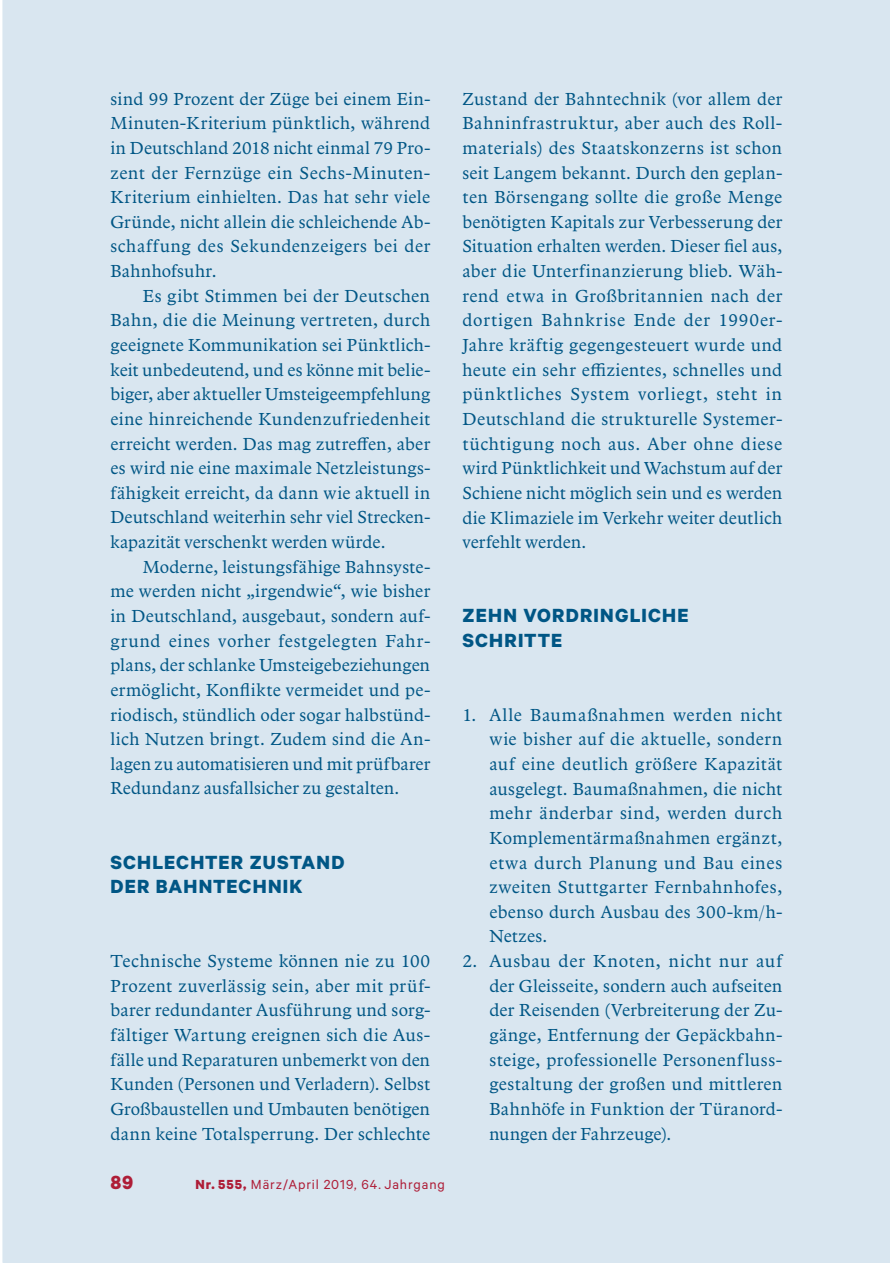
<style>
.page{position:relative;width:893px;height:1263px;background:#fff}
.page>*{position:absolute;margin:0;border:0;box-sizing:border-box;transform-origin:0 0}
.t1{font:700 21.45px/24.6px "Calibre";letter-spacing:.055em;color:#005685}
.t2{font:700 21.45px "Calibre";color:#ae1d37}
.t3{font:18px/24.6px "Arbesco DT";letter-spacing:.015em;color:#005685;text-align:justify}
.t4{font:14.85px "Calibre";letter-spacing:.06em;color:#ae1d37}
.s1{font-weight:700}
</style>
<div class="page">
<div style="left:3px;top:0;width:887px;height:1263px;background:#d9e6f0"></div>
<p class="t3" style="left:110px;top:88px;width:321px">sind 99 Prozent der Züge bei einem Ein-Minuten-Kriterium pünktlich, während in Deutschland 2018 nicht einmal 79 Pro&shy;zent der Fernzüge ein Sechs-Minuten-Kriterium einhielten. Das hat sehr viele Gründe, nicht allein die schleichende Ab&shy;schaffung des Sekundenzeigers bei der Bahnhofsuhr.</p>
<p class="t3" style="left:110px;top:285px;width:321px;text-indent:32px">Es gibt Stimmen bei der Deutschen Bahn, die die Meinung vertreten, durch geeignete Kommunikation sei Pünktlich&shy;keit unbedeutend, und es könne mit belie&shy;biger, aber aktueller Umsteigeempfehlung eine hinreichende Kundenzufriedenheit erreicht werden. Das mag zutreffen, aber es wird nie eine maximale Netzleistungs&shy;fähigkeit erreicht, da dann wie aktuell in Deutschland weiterhin sehr viel Strecken&shy;kapazität verschenkt werden würde.</p>
<p class="t3" style="left:110px;top:556px;width:321px;text-indent:32px">Moderne, leistungsfähige Bahnsyste&shy;me werden nicht „irgendwie“, wie bisher in Deutschland, ausgebaut, sondern auf&shy;grund eines vorher festgelegten Fahr&shy;plans, der schlanke Umsteigebeziehungen ermöglicht, Konflikte vermeidet und pe&shy;rio disch, stündlich oder sogar halbstünd&shy;lich Nutzen bringt. Zudem sind die An&shy;lagen zu automatisieren und mit prüfbarer Redundanz ausfallsicher zu gestalten.</p>
<p class="t1" style="left:110px;top:851px;width:236px">SCHLECHTER ZUSTAND<br>DER BAHNTECHNIK</p>
<p class="t3" style="left:110px;top:950px;width:321px">Technische Systeme können nie zu 100<br>Prozent zuverlässig sein, aber mit prüf&shy;barer redundanter Ausführung und sorg&shy;fältiger Wartung ereignen sich die Aus&shy;fälle und Reparaturen unbemerkt von den Kunden (Personen und Verladern). Selbst Großbaustellen und Umbauten benötigen dann keine Totalsperrung. Der schlechte</p>
<p class="t2" style="left:110px;top:1175px;width:24px">89</p>
<p class="t4" style="left:195px;top:1179px;width:251px"><span class="s1">Nr. 555,</span> März/April 2019, 64. Jahrgang</p>
<p class="t3" style="left:462px;top:88px;width:321px">Zustand der Bahntechnik (vor allem der Bahninfrastruktur, aber auch des Roll&shy;materials) des Staatskonzerns ist schon seit Langem bekannt. Durch den geplan&shy;ten Börsengang sollte die große Menge benötigten Ka pitals zur Verbesserung der Situation er halten werden. Dieser fiel aus, aber die Unterfinanzierung blieb. Wäh&shy;rend etwa in Großbritannien nach der dortigen Bahnkrise Ende der 1990er-Jahre kräftig gegengesteuert wurde und heute ein sehr effizientes, schnelles und pünktliches System vorliegt, steht in Deutschland die strukturelle Systemer&shy;tüchtigung noch aus. Aber ohne diese wird Pünktlichkeit und Wachstum auf der Schiene nicht möglich sein und es werden die Klimaziele im Verkehr weiter deutlich verfehlt werden.</p>
<p class="t1" style="left:462px;top:605px;width:228px">ZEHN VORDRINGLICHE<br>SCHRITTE</p>
<p class="t3" style="left:489px;top:704px;width:294px;text-indent:-27px">1. Alle Baumaßnahmen werden nicht wie bisher auf die aktuelle, sondern auf eine deutlich größere Kapazität ausgelegt. Baumaßnahmen, die nicht mehr änderbar sind, werden durch Komplementärmaßnahmen ergänzt, etwa durch Planung und Bau eines zweiten Stuttgarter Fernbahnhofes, ebenso durch Ausbau des 300-km/h-Netzes.</p>
<p class="t3" style="left:489px;top:950px;width:294px;text-indent:-27px">2. Ausbau der Knoten, nicht nur auf der Gleisseite, sondern auch aufseiten der Reisenden (Verbreiterung der Zu&shy;gänge, Entfernung der Gepäckbahn&shy;steige, professionelle Personenfluss&shy;gestaltung der großen und mittleren Bahnhöfe in Funktion der Türanord&shy;nungen der Fahrzeuge).</p>
</div>
